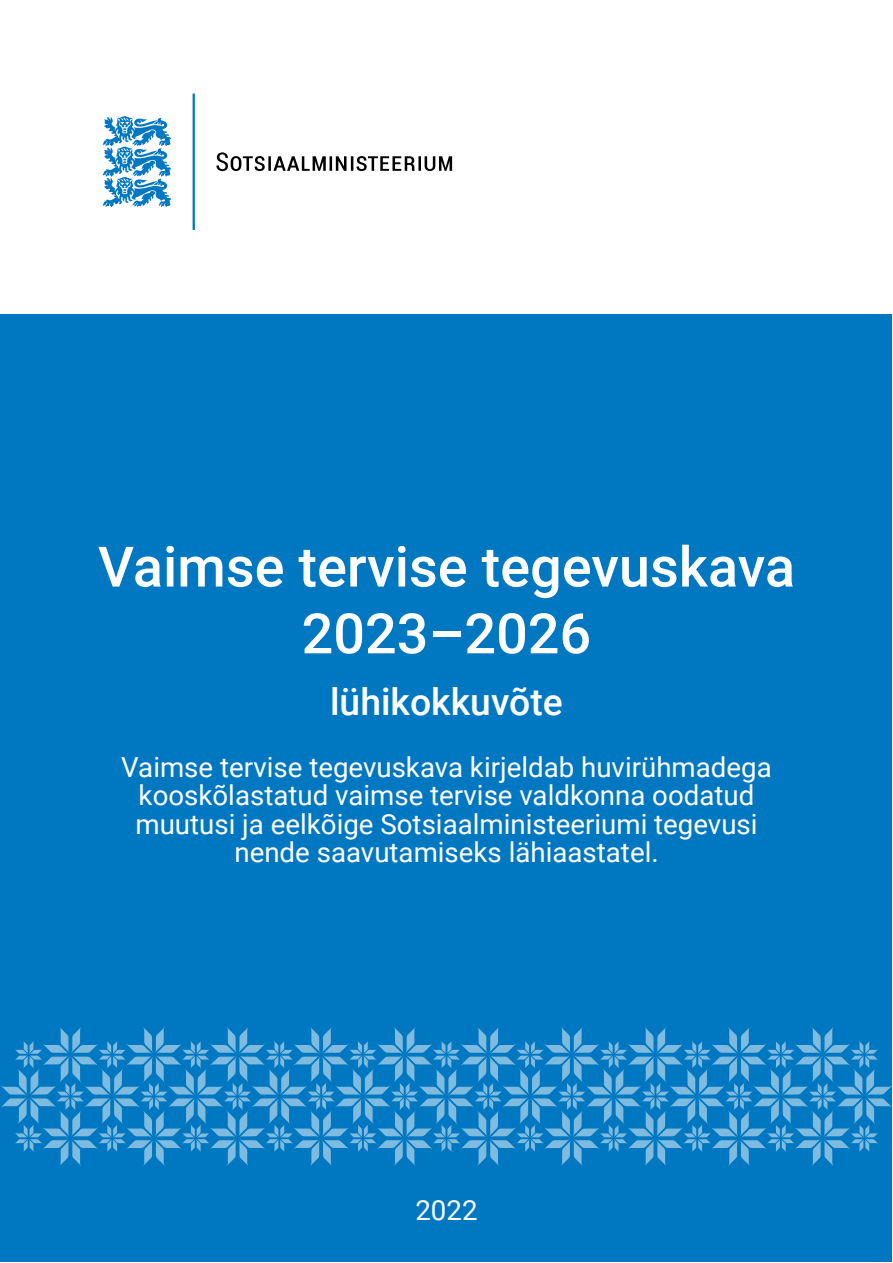
<style>
.page{position:relative;width:893px;height:1263px;background:#fff}
.page>*{position:absolute;margin:0;border:0;box-sizing:border-box;transform-origin:0 0}
.t1{font:500 55.8px/66.8px "Roboto";color:#fff;text-align:center}
.t2{font:500 37.35px "Roboto";color:#fff}
.t3{font:27.6px/28.5px "Roboto";color:#fff;text-align:center}
</style>
<div class="page">
<div style="left:1px;top:315px;width:891px;height:947px;background:#0077c1"></div>
<svg style="left:1px;top:1027px;width:891px;height:139px"></svg>
<svg style="left:103px;top:94px;width:92px;height:136px"></svg>
<svg style="left:216px;top:152px;width:236px;height:19px"></svg>
<h1 class="t1" style="left:98px;top:531px;width:699px">Vaimse tervise tegevuskava<br>2023–2026</h1>
<h2 class="t2" style="left:330px;top:675px;width:234px">lühikokkuvõte</h2>
<p class="t3" style="left:121px;top:752px;width:652px">Vaimse tervise tegevuskava kirjeldab huvirühmadega kooskõlastatud vaimse tervise valdkonna oodatud muutusi ja eelkõige Sotsiaalministeeriumi tegevusi nende saavutamiseks lähiaastatel.</p>
<p class="t3" style="left:415px;top:1195px;width:64px">2022</p>
</div>
